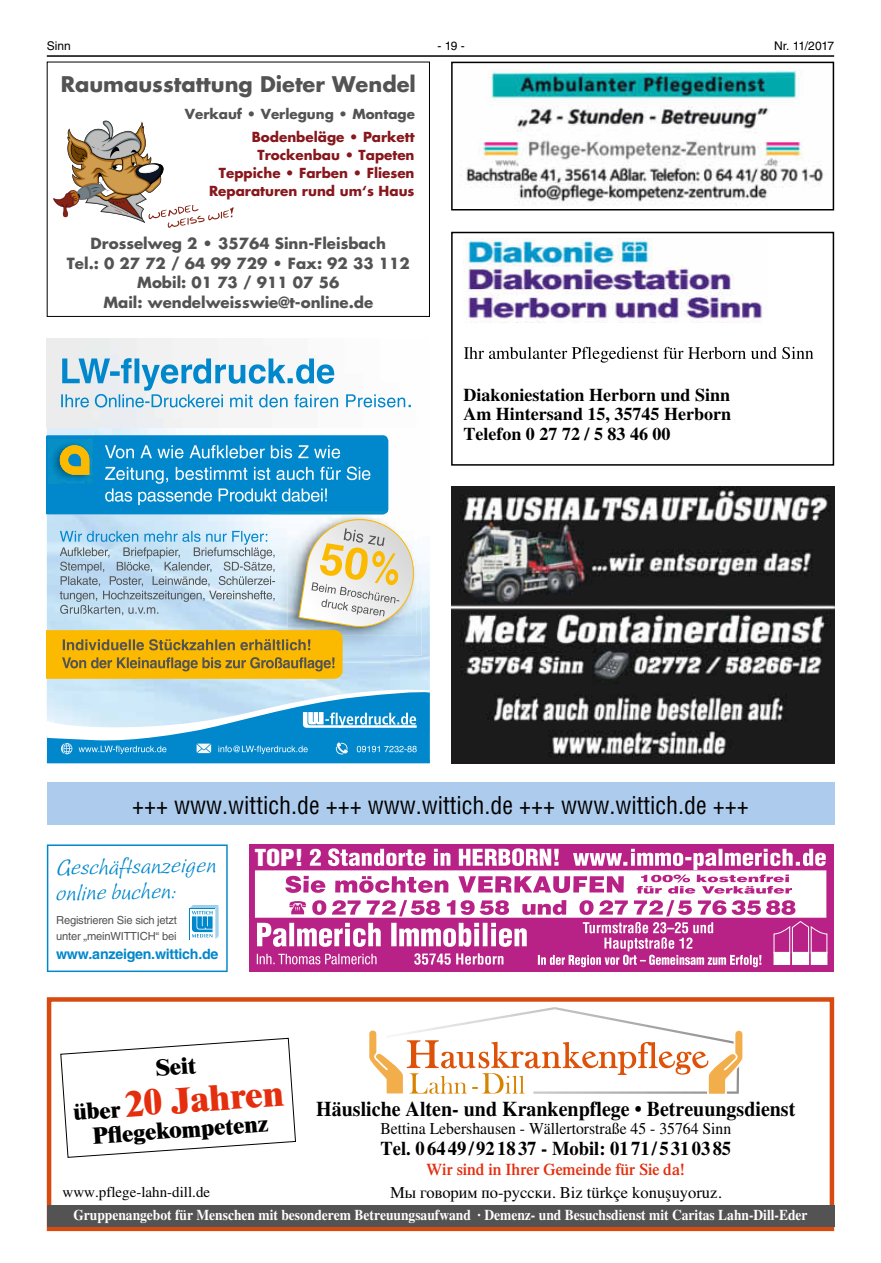
<style>
.page{position:relative;width:881px;height:1263px;background:#fff}
.page>*{position:absolute;margin:0;border:0;box-sizing:border-box;transform-origin:0 0}
.t1{font:800 35.7px "Times LT";color:#e52e0e}
.t2{font:condensed 24px "Helvetica LT";color:#000}
.t3{font:800 22.95px "Times LT";color:#000}
.t4{font:21.45px "Helvetica Inserat";color:#fff;scale:1.19 1}
.t5{font:700 21px "Times LT";color:#000;scale:.95 1}
.t6{font:21px/25.5px "Linotype Sallwey Script";color:#0087cc}
.t7{font:700 21px "Futura LT";color:#535353}
.t8{font:700 19.5px "Times LT";color:#000;scale:.95 1}
.t9{font:700 18px/19.5px "Times LT";color:#000;text-align:justify}
.t10{font:16.5px "Times LT";color:#000;scale:.95 1}
.t11{font:16.5px "Times";color:#000}
.t12{font:600 16.5px "Times LT";color:#e52e0e;scale:.95 1}
.t13{font:700 15px/19.5px "Futura LT";color:#535353;text-align:center}
.t14{font:700 15px "Times LT";color:#fff;scale:.9 1}
.t15{font:15px "Times LT";color:#000}
.t16{font:700 14.25px "Helvetica LT";letter-spacing:-.02em;color:#0087cc}
.t17{font:700 13.5px/18px "Futura LT";color:#87171c;text-align:right}
.t18{font:700 13.5px "Futura LT";color:#535353}
.t19{font:12px "Helvetica LT";color:#000}
.t20{font:11.1px/15.9px "Helvetica LT";letter-spacing:-.015em;color:#535353}
.s1{font-size:22.95px;color:#000}
</style>
<div class="page">
<hr style="left:47px;top:55px;width:786px;height:2px;background:#000">
<div style="left:47px;top:997px;width:786px;height:234px;border:4px solid #d74b11"></div>
<img style="left:434px;top:1007px;width:229px;height:21px">
<svg style="left:369px;top:1028px;width:374px;height:66px"></svg>
<div style="left:47px;top:1205px;width:786px;height:22px;background:#535353"></div>
<svg style="left:60px;top:1038px;width:236px;height:120px"></svg>
<img style="left:466px;top:69px;width:358px;height:134px">
<div style="left:451px;top:62px;width:382px;height:148px;border:2px solid #000"></div>
<img style="left:451px;top:487px;width:382px;height:276px">
<img style="left:463px;top:239px;width:299px;height:84px">
<svg style="left:463px;top:347px;width:350px;height:16px"></svg>
<div style="left:451px;top:232px;width:382px;height:234px;border:2px solid #000"></div>
<svg style="left:53px;top:120px;width:181px;height:108px"></svg>
<div style="left:47px;top:62px;width:382px;height:255px;border:1px solid #000"></div>
<div style="left:249px;top:844px;width:584px;height:127px;background:#b82185"></div>
<svg style="left:255px;top:848px;width:572px;height:119px"></svg>
<img style="left:382px;top:562px;width:47px;height:124px">
<img style="left:417px;top:562px;width:4px;height:93px">
<svg style="left:47px;top:358px;width:370px;height:321px"></svg>
<svg style="left:47px;top:686px;width:382px;height:77px;background:#69b8e1"></svg>
<div style="left:47px;top:783px;width:786px;height:42px;background:#adcced"></div>
<svg style="left:47px;top:844px;width:180px;height:128px"></svg>
<p class="t19" style="left:47px;top:41px;width:26px">Sinn</p>
<p class="t19" style="left:437px;top:41px;width:29px">-19-</p>
<p class="t19" style="left:773px;top:41px;width:62px">Nr. 11/2017</p>
<h3 class="t7" style="left:61px;top:70px;width:356px">Raumausstattung Dieter Wendel</h3>
<p class="t18" style="left:185px;top:105px;width:231px">Verkauf • Verlegung • Montage</p>
<p class="t17" style="left:209px;top:128px;width:207px">Bodenbeläge • Parkett<br>Trockenbau • Tapeten<br>Teppiche • Farben • Fliesen<br>Reparaturen rund um‘s Haus</p>
<p class="t13" style="left:67px;top:234px;width:344px">Drosselweg 2 • 35764 Sinn-Fleisbach<br>Tel.: 0 27 72 / 64 99 729 • Fax: 92 33 112<br>Mobil: 01 73 / 911 07 56<br>Mail: wendelweisswie@t-online.de</p>
<p class="t9" style="left:463px;top:385px;width:269px">Diakoniestation Herborn und Sinn Am Hintersand 15, 35745 Herborn Telefon 0 27 72 / 5 83 46 00</p>
<h2 class="t2" style="left:132px;top:790px;width:618px">+++ www.wittich.de +++ www.wittich.de +++ www.wittich.de +++</h2>
<h3 class="t6" style="left:55px;top:855px;width:162px;rotate:-1deg">Geschäftsanzeigen online buchen:</h3>
<p class="t20" style="left:56px;top:912px;width:122px">Registrieren Sie sich jetzt unter „meinWITTICH“ bei</p>
<p class="t16" style="left:56px;top:945px;width:164px">www.anzeigen.wittich.de</p>
<h3 class="t4" style="left:255px;top:845px;width:42px">TOP!</h3>
<h3 class="t3" style="left:155px;top:1054px;width:42px;rotate:-4deg">Seit</h3>
<h1 class="t1" style="left:71px;top:1086px;width:212px;rotate:-4deg"><span class="s1">über</span> 20 Jahren</h1>
<h3 class="t3" style="left:92px;top:1121px;width:177px;rotate:-4deg">Pflegekompetenz</h3>
<h3 class="t5" style="left:316px;top:1097px;width:505px">Häusliche Alten- und Krankenpflege • Betreuungsdienst</h3>
<p class="t10" style="left:380px;top:1119px;width:370px">Bettina Lebershausen - Wällertorstraße 45 - 35764 Sinn</p>
<h3 class="t8" style="left:380px;top:1137px;width:370px">Tel. 06449/921837 - Mobil: 01 71 /5310385</h3>
<p class="t12" style="left:426px;top:1160px;width:273px">Wir sind in Ihrer Gemeinde für Sie da!</p>
<p class="t14" style="left:73px;top:1206px;width:816px">Gruppenangebot für Menschen mit besonderem Betreuungsaufwand · Demenz- und Besuchsdienst mit Caritas Lahn-Dill-Eder</p>
<p class="t11" style="left:390px;top:1177px;width:333px">Мы говорим по-русски. Biz türkçe konuşuyoruz.</p>
<p class="t15" style="left:63px;top:1183px;width:149px">www.pflege-lahn-dill.de</p>
</div>
